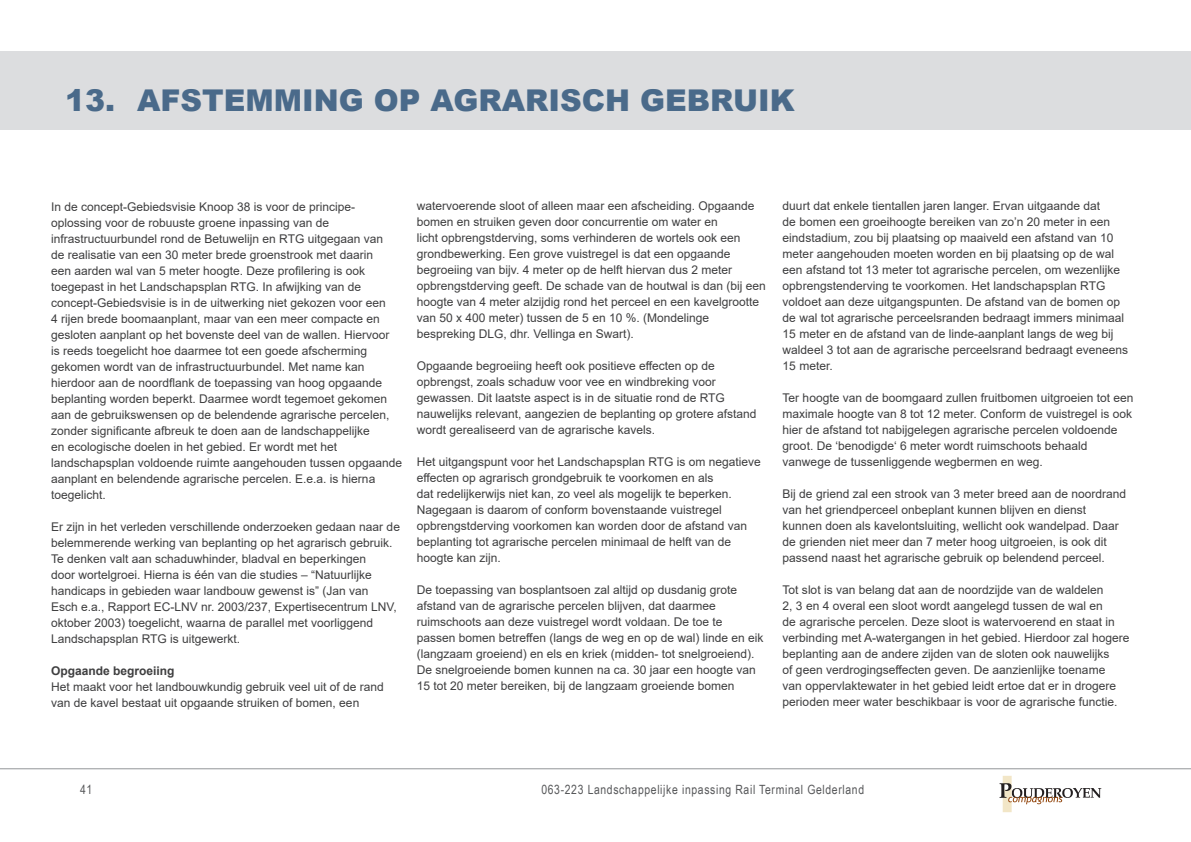
<style>
.page{position:relative;width:1191px;height:842px;background:#fff}
.page>*{position:absolute;margin:0;border:0;box-sizing:border-box;transform-origin:0 0}
.t1{font:900 30px "Arial";color:#4a6a8a}
.t2{font:12.7px "Arial Narrow";letter-spacing:.05em;color:#57585a}
.t3{font:12px/16px "Arial";color:#3e3e3f}
.t4{font:700 12px "Arial";color:#3e3e3f}
</style>
<div class="page">
<div style="left:0;top:51px;width:1191px;height:78px;background:#dcdddf"></div>
<svg style="left:999px;top:776px;width:102px;height:36px"></svg>
<hr style="left:0;top:768px;width:1191px;height:1px;background:#939598">
<h1 class="t1" style="left:65px;top:78px;width:731px">13. AFSTEMMING OP AGRARISCH GEBRUIK</h1>
<p class="t3" style="left:51px;top:198px;width:352px">In de concept-Gebiedsvisie Knoop 38 is voor de principe&shy;oplossing voor de robuuste groene inpassing van de infrastructuurbundel rond de Betuwelijn en RTG uitgegaan van<br>de realisatie van een 30 meter brede groenstrook met daarin<br>een aarden wal van 5 meter hoogte. Deze profilering is ook toegepast in het Landschapsplan RTG. In afwijking van de concept-Gebiedsvisie is in de uitwerking niet gekozen voor een<br>4 rijen brede boomaanplant, maar van een meer compacte en gesloten aanplant op het bovenste deel van de wallen. Hiervoor<br>is reeds toegelicht hoe daarmee tot een goede afscherming gekomen wordt van de infrastructuurbundel. Met name kan hierdoor aan de noordflank de toepassing van hoog opgaande beplanting worden beperkt. Daarmee wordt tegemoet gekomen aan de gebruikswensen op de belendende agrarische percelen, zonder significante afbreuk te doen aan de landschappelijke<br>en ecologische doelen in het gebied. Er wordt met het landschapsplan voldoende ruimte aangehouden tussen opgaande aanplant en belendende agrarische percelen. E.e.a. is hierna toegelicht.</p>
<p class="t3" style="left:51px;top:518px;width:350px">Er zijn in het verleden verschillende onderzoeken gedaan naar de belemmerende werking van beplanting op het agrarisch gebruik.<br>Te denken valt aan schaduwhinder, bladval en beperkingen<br>door wortelgroei. Hierna is één van die studies – “Natuurlijke handicaps in gebieden waar landbouw gewenst is” (Jan van<br>Esch e.a., Rapport EC-LNV nr. 2003/237, Expertisecentrum LNV, oktober 2003) toegelicht, waarna de parallel met voorliggend Landschapsplan RTG is uitgewerkt.</p>
<p class="t4" style="left:51px;top:662px;width:125px">Opgaande begroeiing</p>
<p class="t3" style="left:51px;top:678px;width:334px">Het maakt voor het landbouwkundig gebruik veel uit of de rand van de kavel bestaat uit opgaande struiken of bomen, een</p>
<p class="t3" style="left:417px;top:198px;width:350px">watervoerende sloot of alleen maar een afscheiding. Opgaande bomen en struiken geven door concurrentie om water en<br>licht opbrengstderving, soms verhinderen de wortels ook een grondbewerking. Een grove vuistregel is dat een opgaande begroeiing van bijv. 4 meter op de helft hiervan dus 2 meter opbrengstderving geeft. De schade van de houtwal is dan (bij een hoogte van 4 meter alzijdig rond het perceel en een kavelgrootte van 50 x 400 meter) tussen de 5 en 10 %. (Mondelinge bespreking DLG, dhr. Vellinga en Swart).</p>
<p class="t3" style="left:417px;top:358px;width:341px">Opgaande begroeiing heeft ook positieve effecten op de opbrengst, zoals schaduw voor vee en windbreking voor gewassen. Dit laatste aspect is in de situatie rond de RTG nauwelijks relevant, aangezien de beplanting op grotere afstand wordt gerealiseerd van de agrarische kavels.</p>
<p class="t3" style="left:417px;top:454px;width:345px">Het uitgangspunt voor het Landschapsplan RTG is om negatieve effecten op agrarisch grondgebruik te voorkomen en als<br>dat redelijkerwijs niet kan, zo veel als mogelijk te beperken.<br>Nagegaan is daarom of conform bovenstaande vuistregel opbrengstderving voorkomen kan worden door de afstand van beplanting tot agrarische percelen minimaal de helft van de hoogte kan zijn.</p>
<p class="t3" style="left:417px;top:582px;width:348px">De toepassing van bosplantsoen zal altijd op dusdanig grote afstand van de agrarische percelen blijven, dat daarmee ruimschoots aan deze vuistregel wordt voldaan. De toe te passen bomen betreffen (langs de weg en op de wal) linde en eik (langzaam groeiend) en els en kriek (midden- tot snelgroeiend).<br>De snelgroeiende bomen kunnen na ca. 30 jaar een hoogte van 15 tot 20 meter bereiken, bij de langzaam groeiende bomen</p>
<p class="t3" style="left:782px;top:198px;width:347px">duurt dat enkele tientallen jaren langer. Ervan uitgaande dat<br>de bomen een groeihoogte bereiken van zo’n 20 meter in een eindstadium, zou bij plaatsing op maaiveld een afstand van 10 meter aangehouden moeten worden en bij plaatsing op de wal een afstand tot 13 meter tot agrarische percelen, om wezenlijke opbrengstenderving te voorkomen. Het landschapsplan RTG voldoet aan deze uitgangspunten. De afstand van de bomen op de wal tot agrarische perceelsranden bedraagt immers minimaal 15 meter en de afstand van de linde-aanplant langs de weg bij waldeel 3 tot aan de agrarische perceelsrand bedraagt eveneens 15 meter.</p>
<p class="t3" style="left:782px;top:390px;width:352px">Ter hoogte van de boomgaard zullen fruitbomen uitgroeien tot een maximale hoogte van 8 tot 12 meter. Conform de vuistregel is ook hier de afstand tot nabijgelegen agrarische percelen voldoende groot. De ‘benodigde‘ 6 meter wordt ruimschoots behaald vanwege de tussenliggende wegbermen en weg.</p>
<p class="t3" style="left:782px;top:486px;width:345px">Bij de griend zal een strook van 3 meter breed aan de noordrand van het griendperceel onbeplant kunnen blijven en dienst kunnen doen als kavelontsluiting, wellicht ook wandelpad. Daar de grienden niet meer dan 7 meter hoog uitgroeien, is ook dit passend naast het agrarische gebruik op belendend perceel.</p>
<p class="t3" style="left:782px;top:582px;width:348px">Tot slot is van belang dat aan de noordzijde van de waldelen<br>2, 3 en 4 overal een sloot wordt aangelegd tussen de wal en<br>de agrarische percelen. Deze sloot is watervoerend en staat in verbinding met A-watergangen in het gebied. Hierdoor zal hogere beplanting aan de andere zijden van de sloten ook nauwelijks<br>of geen verdrogingseffecten geven. De aanzienlijke toename<br>van oppervlaktewater in het gebied leidt ertoe dat er in drogere perioden meer water beschikbaar is voor de agrarische functie.</p>
<p class="t2" style="left:80px;top:780px;width:14px">41</p>
<p class="t2" style="left:541px;top:780px;width:324px">063-223 Landschappelijke inpassing Rail Terminal Gelderland</p>
</div>
